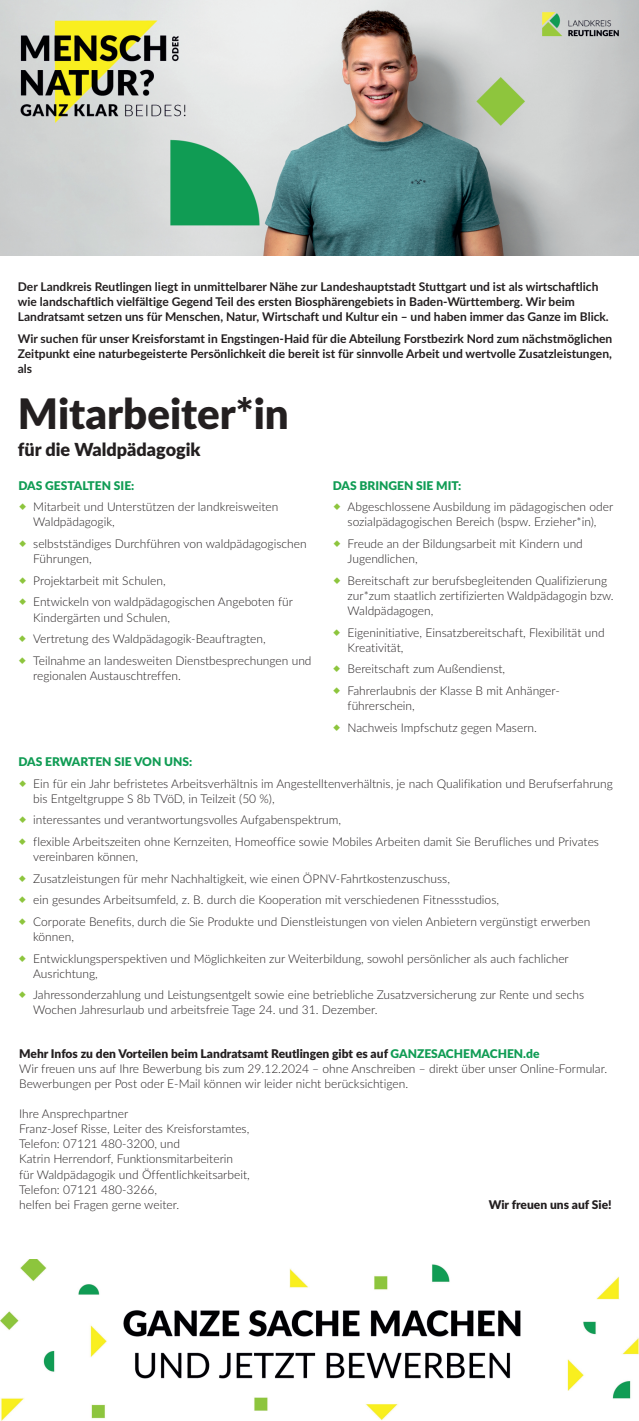
<style>
.page{position:relative;width:639px;height:1421px;background:#fff}
.page>*{position:absolute;margin:0;border:0;box-sizing:border-box;transform-origin:0 0}
.t1{font:900 42px "Lato";color:#231f20}
.t2{font:900 18px "Lato";color:#231f20}
.t3{font:300 12px/15.1px "Lato";color:#231f20}
.t4{font:700 12px/15.1px "Lato";color:#231f20}
.t5{font:900 12px "Lato";color:#109c54}
.t6{font:900 12px "Lato";color:#231f20}
.s1{font-weight:900}
.s2{font-weight:900;color:#109c54}
</style>
<div class="page">
<img style="left:1px;top:1259px;width:637px;height:162px">
<img style="left:0;top:0;width:638px;height:255px">
<p class="t4" style="left:18px;top:279px;width:592px">Der Landkreis Reutlingen liegt in unmittelbarer Nähe zur Landeshauptstadt Stuttgart und ist als wirtschaftlich wie landschaftlich vielfältige Gegend Teil des ersten Biosphärengebiets in Baden-Württemberg. Wir beim<br>Landratsamt setzen uns für Menschen, Natur, Wirtschaft und Kultur ein – und haben immer das Ganze im Blick.</p>
<p class="t4" style="left:18px;top:331px;width:595px;text-align:justify">Wir suchen für unser Kreisforstamt in Engstingen-Haid für die Abteilung Forstbezirk Nord zum nächstmöglichen Zeitpunkt eine naturbegeisterte Persönlichkeit die bereit ist für sinnvolle Arbeit und wertvolle Zusatzleistungen, als</p>
<h1 class="t1" style="left:18px;top:395px;width:272px">Mitarbeiter*in</h1>
<h2 class="t2" style="left:18px;top:441px;width:184px">für die Waldpädagogik</h2>
<p class="t5" style="left:18px;top:480px;width:117px">DAS GESTALTEN SIE:</p>
<p class="t3" style="left:33px;top:500px;width:246px">Mitarbeit und Unterstützen der landkreisweiten<br>Waldpädagogik,</p>
<p class="t3" style="left:33px;top:537px;width:275px">selbstständiges Durchführen von waldpädagogischen<br>Führungen,</p>
<p class="t3" style="left:33px;top:570px;width:261px;line-height:21.6px">Projektarbeit mit Schulen,<br>Entwickeln von waldpädagogischen Angeboten für</p>
<p class="t3" style="left:33px;top:607px;width:280px;line-height:21.6px">Kindergärten und Schulen,<br>Vertretung des Waldpädagogik-Beauftragten,<br>Teilnahme an landesweiten Dienstbesprechungen und</p>
<p class="t3" style="left:33px;top:668px;width:149px">regionalen Austauschtreffen.</p>
<p class="t5" style="left:332px;top:480px;width:130px">DAS BRINGEN SIE MIT:</p>
<p class="t3" style="left:347px;top:500px;width:267px">Abgeschlossene Ausbildung im pädagogischen oder sozialpädagogischen Bereich (bspw. Erzieher*in),</p>
<p class="t3" style="left:347px;top:537px;width:237px">Freude an der Bildungsarbeit mit Kindern und<br>Jugendlichen,</p>
<p class="t3" style="left:347px;top:573px;width:267px">Bereitschaft zur berufsbegleitenden Qualifizierung zur*zum staatlich zertifizierten Waldpädagogin bzw.<br>Waldpädagogen,</p>
<p class="t3" style="left:347px;top:625px;width:258px">Eigeninitiative, Einsatzbereitschaft, Flexibilität und<br>Kreativität,</p>
<p class="t3" style="left:347px;top:659px;width:214px;line-height:21.6px">Bereitschaft zum Außendienst,<br>Fahrerlaubnis der Klasse B mit Anhänger-</p>
<p class="t3" style="left:347px;top:695px;width:191px;line-height:21.6px">führerschein,<br>Nachweis Impfschutz gegen Masern.</p>
<p class="t5" style="left:18px;top:756px;width:175px">DAS ERWARTEN SIE VON UNS:</p>
<p class="t3" style="left:33px;top:776px;width:581px">Ein für ein Jahr befristetes Arbeitsverhältnis im Angestelltenverhältnis, je nach Qualifikation und Berufserfahrung bis Entgeltgruppe S 8b TVöD, in Teilzeit (50 %),</p>
<p class="t3" style="left:33px;top:810px;width:567px;line-height:21.6px">interessantes und verantwortungsvolles Aufgabenspektrum,<br>flexible Arbeitszeiten ohne Kernzeiten, Homeoffice sowie Mobiles Arbeiten damit Sie Berufliches und Privates</p>
<p class="t3" style="left:33px;top:846px;width:558px;line-height:21.6px">vereinbaren können,<br>Zusatzleistungen für mehr Nachhaltigkeit, wie einen ÖPNV-Fahrtkostenzuschuss,<br>ein gesundes Arbeitsumfeld, z. B. durch die Kooperation mit verschiedenen Fitnessstudios,<br>Corporate Benefits, durch die Sie Produkte und Dienstleistungen von vielen Anbietern vergünstigt erwerben</p>
<p class="t3" style="left:33px;top:926px;width:537px;line-height:21.6px">können,<br>Entwicklungsperspektiven und Möglichkeiten zur Weiterbildung, sowohl persönlicher als auch fachlicher</p>
<p class="t3" style="left:33px;top:963px;width:552px;line-height:21.6px">Ausrichtung,<br>Jahressonderzahlung und Leistungsentgelt sowie eine betriebliche Zusatzversicherung zur Rente und sechs</p>
<p class="t3" style="left:33px;top:1003px;width:346px">Wochen Jahresurlaub und arbeitsfreie Tage 24. und 31. Dezember.</p>
<p class="t3" style="left:19px;top:1046px;width:589px"><span class="s1">Mehr Infos zu den Vorteilen beim Landratsamt Reutlingen gibt es auf</span> <span class="s2">GANZESACHEMACHEN.de<br></span>Wir freuen uns auf Ihre Bewerbung bis zum 29.12.2024 – ohne Anschreiben – direkt über unser Online-Formular.<br>Bewerbungen per Post oder E-Mail können wir leider nicht berücksichtigen.</p>
<p class="t3" style="left:19px;top:1107px;width:232px">Ihre Ansprechpartner<br>Franz-Josef Risse, Leiter des Kreisforstamtes, Telefon: 07121 480-3200, und<br>Katrin Herrendorf, Funktionsmitarbeiterin für Waldpädagogik und Öffentlichkeitsarbeit, Telefon: 07121 480-3266,<br>helfen bei Fragen gerne weiter.</p>
<p class="t6" style="left:488px;top:1199px;width:124px">Wir freuen uns auf Sie!</p>
</div>
